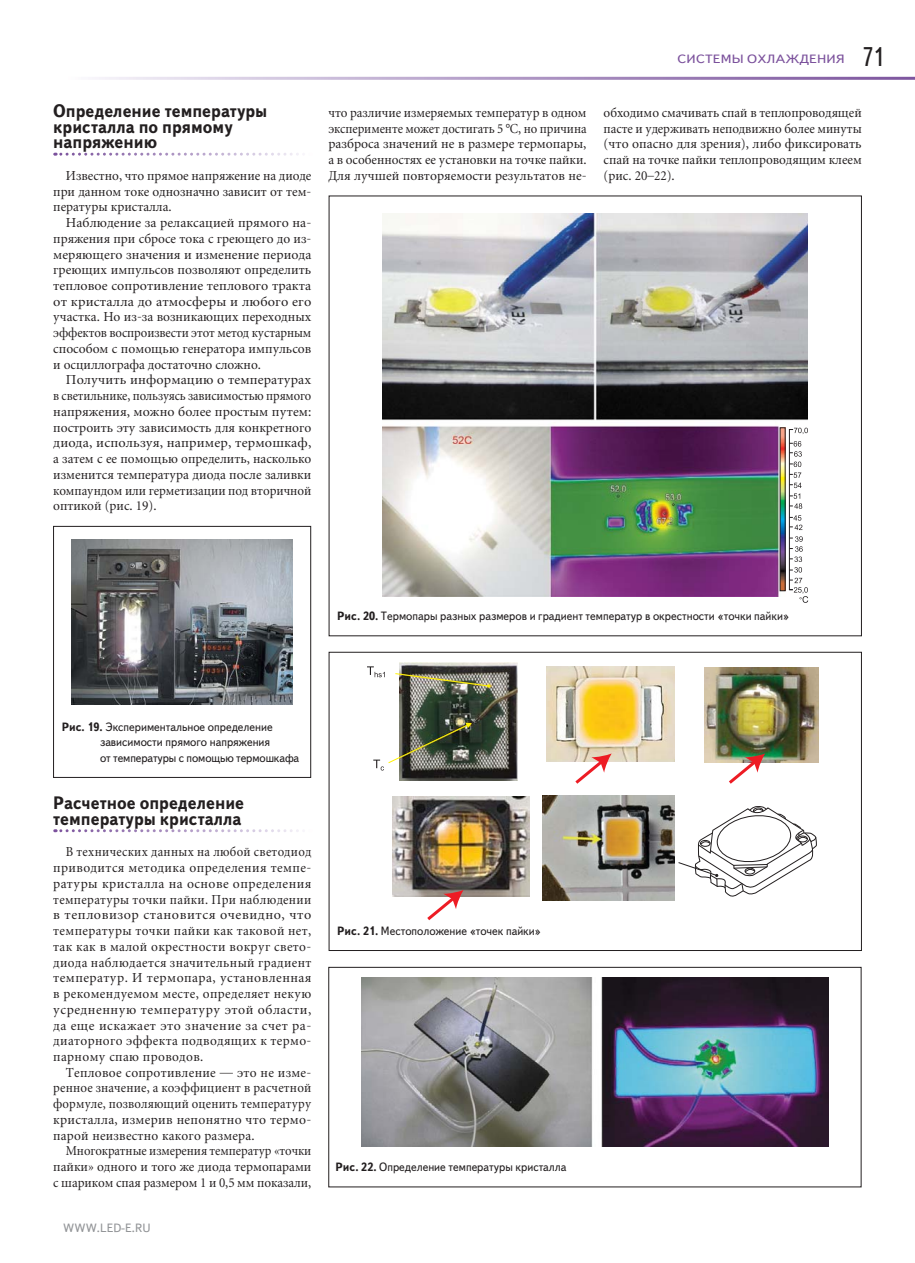
<style>
.page{position:relative;width:915px;height:1263px;background:#fff}
.page>*{position:absolute;margin:0;border:0;box-sizing:border-box;transform-origin:0 0}
.t1{font:27px "Text Book C";color:#231f20;scale:.9 1}
.t2{font:700 18px/15.8px "Text Book C";color:#231f20;scale:.94 1}
.t3{font:13.5px/15.8px "Miniature";color:#231f20;text-align:justify}
.t4{font:13.5px/15.8px "Miniature";color:#231f20;text-align:justify;scale:.92 1}
.t5{font:13.5px/15.8px "Miniature";color:#231f20;text-align:justify;scale:.95 1}
.t6{font:13.5px/15.8px "Miniature";color:#231f20;text-align:justify;scale:.94 1}
.t7{font:12px/15.8px "Text Book C";color:#231f20;scale:.95 1}
.t8{font:12px "Text Book C";letter-spacing:.01em;color:#7b519c;scale:1.17 1}
.t9{font:12px "Text Book C";color:#939598}
.s1{font-weight:700}
</style>
<div class="page">
<svg style="left:55px;top:153px;width:244px;height:3px"></svg>
<svg style="left:55px;top:829px;width:244px;height:3px"></svg>
<img style="left:71px;top:539px;width:222px;height:166px">
<div style="left:53px;top:526px;width:258px;height:252px;border:1px solid #231f20"></div>
<img style="left:361px;top:977px;width:467px;height:170px">
<div style="left:328px;top:967px;width:533px;height:220px;border:1px solid #231f20"></div>
<img style="left:382px;top:214px;width:425px;height:382px">
<svg style="left:781px;top:429px;width:2px;height:160px"></svg>
<div style="left:779px;top:427px;width:6px;height:164px;border:1px solid #231f20"></div>
<svg style="left:793px;top:428px;width:14px;height:6px"></svg>
<svg style="left:789px;top:441px;width:13px;height:68px"></svg>
<svg style="left:789px;top:515px;width:13px;height:15px"></svg>
<svg style="left:789px;top:536px;width:13px;height:36px"></svg>
<svg style="left:789px;top:578px;width:18px;height:25px"></svg>
<img style="left:393px;top:796px;width:136px;height:101px">
<img style="left:546px;top:667px;width:128px;height:94px">
<img style="left:704px;top:668px;width:113px;height:94px">
<img style="left:400px;top:662px;width:117px;height:118px">
<svg style="left:678px;top:806px;width:138px;height:91px"></svg>
<svg style="left:395px;top:673px;width:95px;height:15px"></svg>
<svg style="left:367px;top:666px;width:17px;height:11px"></svg>
<img style="left:373px;top:723px;width:98px;height:47px">
<svg style="left:725px;top:753px;width:39px;height:31px"></svg>
<svg style="left:572px;top:753px;width:39px;height:31px"></svg>
<svg style="left:424px;top:890px;width:39px;height:31px"></svg>
<img style="left:542px;top:796px;width:132px;height:104px">
<div style="left:328px;top:652px;width:533px;height:299px;border:1px solid #231f20"></div>
<h2 class="t2" style="left:53px;top:103px;width:229px">Определение температуры кристалла по прямому напряжению</h2>
<p class="t5" style="left:53px;top:169px;width:273px;text-indent:13px">Известно, что прямое напряжение на диоде при данном токе однозначно зависит от тем&shy;пературы кристалла.</p>
<p class="t3" style="left:53px;top:216px;width:259px;text-indent:13px">Наблюдение за релаксацией прямого на&shy;пряжения при сбросе тока с греющего до из&shy;меряющего значения и изменение периода греющих импульсов позволяют определить тепловое сопротивление теплового тракта от кристалла до атмосферы и любого его участка. Но из-за возникающих переходных эффектов воспроизвести этот метод кустарным способом с помощью генератора импульсов и осциллографа достаточно сложно.</p>
<p class="t3" style="left:53px;top:373px;width:259px;text-indent:13px">Получить информацию о температурах в светильнике, пользуясь зависимостью прямого напряжения, можно более простым путем: построить эту зависимость для конкретного диода, используя, например, термошкаф, а затем с ее помощью определить, насколько изменится температура диода после заливки компаундом или герметизации под вторичной оптикой (рис. 19).</p>
<p class="t8" style="left:677px;top:52px;width:144px">СИСТЕМЫ ОХЛАЖДЕНИЯ</p>
<h1 class="t1" style="left:861px;top:41px;width:27px">71</h1>
<p class="t6" style="left:328px;top:106px;width:276px">что различие измеряемых температур в одном эксперименте может достигать 5 °С, но причина разброса значений не в размере термопары, а в особенностях ее установки на точке пайки.<br>Для лучшей повторяемости результатов не-</p>
<p class="t5" style="left:603px;top:106px;width:273px">обходимо смачивать спай в теплопроводящей пасте и удерживать неподвижно более минуты (что опасно для зрения), либо фиксировать спай на точке пайки теплопроводящим клеем (рис. 20–22).</p>
<p class="t7" style="left:337px;top:608px;width:477px"><span class="s1">Рис. 20.</span> Термопары разных размеров и градиент температур в окрестности «точки пайки»</p>
<p class="t7" style="left:100px;top:718px;width:211px;text-indent:-38px"><span class="s1">Рис. 19.</span> Экспериментальное определение зависимости прямого напряжения<br>от температуры с помощью термошкафа</p>
<h2 class="t2" style="left:53px;top:795px;width:204px">Расчетное определение температуры кристалла</h2>
<p class="t4" style="left:53px;top:845px;width:282px;text-indent:13px">В технических данных на любой светодиод приводится методика определения темпе&shy;ратуры кристалла на основе определения температуры точки пайки. При наблюдении в тепловизор становится очевидно, что температуры точки пайки как таковой нет, так как в малой окрестности вокруг свето&shy;диода наблюдается значительный градиент температур. И термопара, установленная в рекомендуемом месте, определяет некую усредненную температуру этой области, да еще искажает это значение за счет ра&shy;диаторного эффекта подводящих к термо&shy;парному спаю проводов.</p>
<p class="t3" style="left:53px;top:1066px;width:259px;text-indent:13px">Тепловое сопротивление — это не изме&shy;ренное значение, а коэффициент в расчетной формуле, позволяющий оценить температуру кристалла, измерив непонятно что термо&shy;парой неизвестно какого размера.</p>
<p class="t4" style="left:53px;top:1144px;width:282px;text-indent:13px">Многократные измерения температур «точки пайки» одного и того же диода термопарами с шариком спая размером 1 и 0,5 мм показали,</p>
<p class="t9" style="left:63px;top:1221px;width:89px">WWW.LED-E.RU</p>
<p class="t7" style="left:337px;top:923px;width:216px"><span class="s1">Рис. 21.</span> Местоположение «точек пайки»</p>
<p class="t7" style="left:335px;top:1159px;width:244px"><span class="s1">Рис. 22.</span> Определение температуры кристалла</p>
</div>
